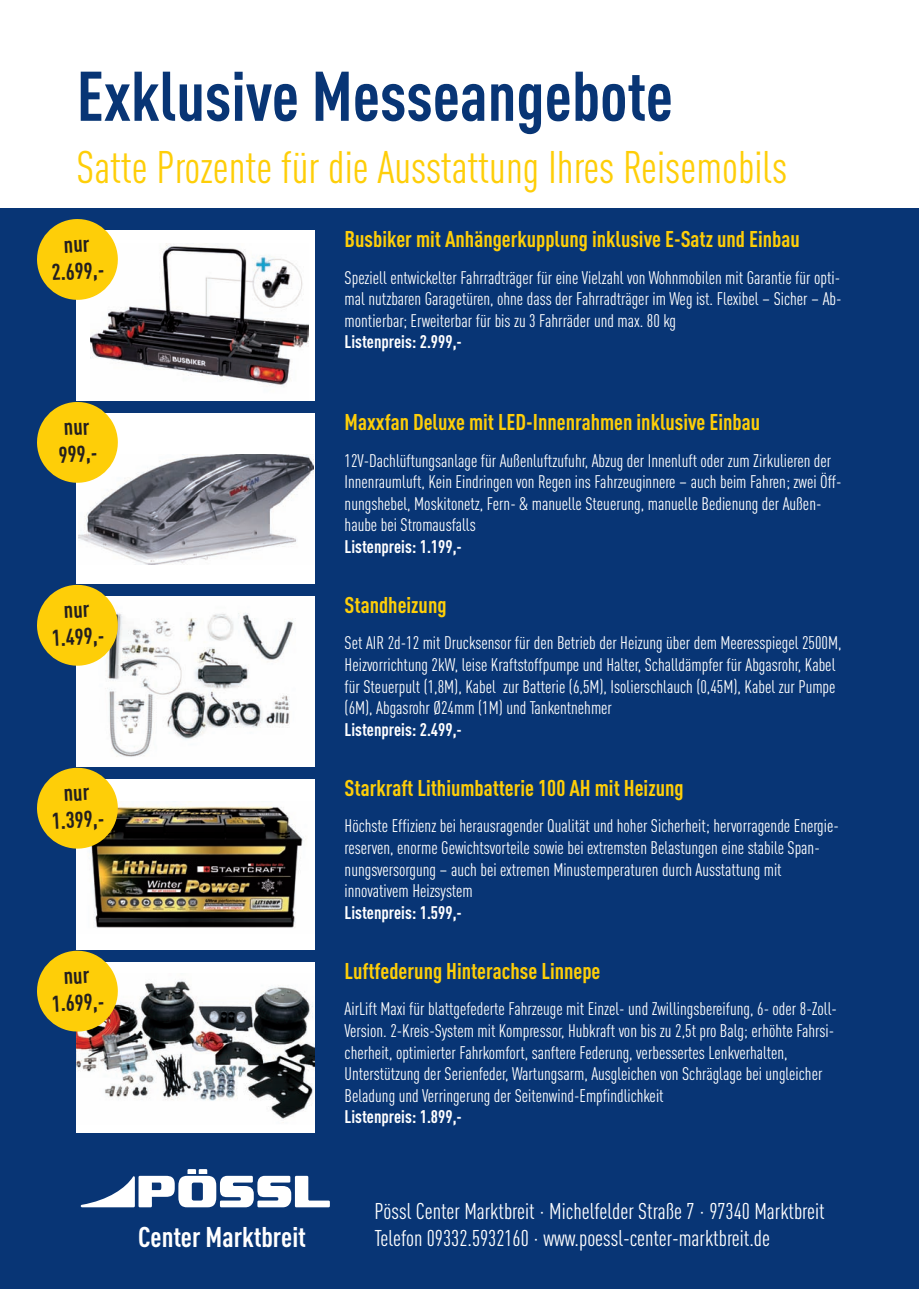
<style>
.page{position:relative;width:919px;height:1289px;background:#fff}
.page>*{position:absolute;margin:0;border:0;box-sizing:border-box;transform-origin:0 0}
.t1{font:700 condensed 69px "DINOT";color:#083575}
.t2{font:condensed 45px "DINOT";color:#fece08}
.t3{font:700 condensed 28.2px "DINOT";color:#fff}
.t4{font:700 condensed 22.5px "DINOT";color:#fece08}
.t5{font:condensed 22.5px/27px "DINOT";color:#fff}
.t6{font:700 condensed 22.5px/27px "DINOT";color:#231f20;text-align:center}
.t7{font:condensed 18px/21.6px "DINOT";color:#fff}
.t8{font:700 condensed 18px "DINOT";color:#fff}
</style>
<div class="page">
<div style="left:0;top:208px;width:918px;height:1080px;background:#083575"></div>
<div style="left:77px;top:230px;width:238px;height:170px;background:#fff"></div>
<img style="left:91px;top:243px;width:217px;height:144px">
<div style="left:77px;top:413px;width:238px;height:170px;background:#fff"></div>
<img style="left:78px;top:455px;width:235px;height:109px">
<img style="left:77px;top:596px;width:238px;height:170px">
<div style="left:77px;top:779px;width:238px;height:170px;background:#fff"></div>
<img style="left:89px;top:801px;width:215px;height:127px">
<div style="left:77px;top:961px;width:238px;height:171px;background:#fff"></div>
<img style="left:77px;top:980px;width:238px;height:139px">
<svg style="left:37px;top:219px;width:82px;height:82px"></svg>
<svg style="left:37px;top:401px;width:82px;height:83px"></svg>
<svg style="left:37px;top:583px;width:82px;height:83px;background:#d1b429"></svg>
<svg style="left:37px;top:766px;width:82px;height:83px"></svg>
<svg style="left:37px;top:949px;width:82px;height:83px"></svg>
<svg style="left:80px;top:1169px;width:250px;height:38px"></svg>
<h1 class="t1" style="left:77px;top:72px;width:598px">Exklusive Messeangebote</h1>
<h2 class="t2" style="left:77px;top:151px;width:712px">Satte Prozente für die Ausstattung Ihres Reisemobils</h2>
<p class="t4" style="left:344px;top:231px;width:456px">Busbiker mit Anhängerkupplung inklusive E-Satz und Einbau</p>
<p class="t7" style="left:344px;top:268px;width:498px;text-align:justify">Speziell entwickelter Fahrradträger für eine Vielzahl von Wohnmobilen mit Garantie für opti&shy;mal nutzbaren Garagetüren, ohne dass der Fahrradträger im Weg ist. Flexibel – Sicher – Ab&shy;montierbar; Erweiterbar für bis zu 3 Fahrräder und max. 80 kg</p>
<p class="t8" style="left:344px;top:335px;width:119px">Listenpreis: 2.999,-</p>
<p class="t6" style="left:50px;top:234px;width:54px;rotate:-3deg">nur<br>2.699,-</p>
<p class="t6" style="left:57px;top:416px;width:40px;text-align:left;rotate:-3deg">nur<br>999,-</p>
<p class="t6" style="left:50px;top:599px;width:54px;rotate:-3deg">nur<br>1.499,-</p>
<p class="t6" style="left:50px;top:782px;width:54px;rotate:-3deg">nur<br>1.399,-</p>
<p class="t6" style="left:50px;top:965px;width:54px;rotate:-3deg">nur<br>1.699,-</p>
<h3 class="t3" style="left:138px;top:1226px;width:169px">Center Marktbreit</h3>
<p class="t4" style="left:344px;top:414px;width:417px">Maxxfan Deluxe mit LED-Innenrahmen inklusive Einbau</p>
<p class="t7" style="left:344px;top:451px;width:498px">12V-Dachlüftungsanlage für Außenluftzufuhr, Abzug der Innenluft oder zum Zirkulieren der Innenraumluft, Kein Eindringen von Regen ins Fahrzeuginnere – auch beim Fahren; zwei Öff&shy;nungshebel, Moskitonetz, Fern- &amp; manuelle Steuerung, manuelle Bedienung der Außen&shy;haube bei Stromausfalls</p>
<p class="t8" style="left:344px;top:540px;width:119px">Listenpreis: 1.199,-</p>
<p class="t4" style="left:344px;top:597px;width:103px">Standheizung</p>
<p class="t7" style="left:344px;top:634px;width:498px">Set AIR 2d-12 mit Drucksensor für den Betrieb der Heizung über dem Meeresspiegel 2500M, Heizvorrichtung 2kW, leise Kraftstoffpumpe und Halter, Schalldämpfer für Abgasrohr, Kabel für Steuerpult (1,8M), Kabel zur Batterie (6,5M), Isolierschlauch (0,45M), Kabel zur Pumpe (6M), Abgasrohr Ø24mm (1M) und Tankentnehmer</p>
<p class="t8" style="left:344px;top:723px;width:119px">Listenpreis: 2.499,-</p>
<p class="t4" style="left:344px;top:780px;width:340px">Starkraft Lithiumbatterie 100 AH mit Heizung</p>
<p class="t7" style="left:344px;top:817px;width:496px">Höchste Effizienz bei herausragender Qualität und hoher Sicherheit; hervorragende Energie&shy;reserven, enorme Gewichtsvorteile sowie bei extremsten Belastungen eine stabile Span&shy;nungsversorgung – auch bei extremen Minustemperaturen durch Ausstattung mit innovativem Heizsystem</p>
<p class="t8" style="left:344px;top:906px;width:119px">Listenpreis: 1.599,-</p>
<p class="t4" style="left:344px;top:963px;width:257px">Luftfederung Hinterachse Linnepe</p>
<p class="t7" style="left:344px;top:999px;width:494px">AirLift Maxi für blattgefederte Fahrzeuge mit Einzel- und Zwillingsbereifung, 6- oder 8-Zoll-Version. 2-Kreis -System mit Kompressor, Hubkraft von bis zu 2,5t pro Balg; erhöhte Fahrsi&shy;cherheit, optimierter Fahrkomfort, sanftere Federung, verbessertes Lenkverhalten, Unterstützung der Serienfeder, Wartungsarm, Ausgleichen von Schräglage bei ungleicher Beladung und Verringerung der Seitenwind-Empfindlichkeit</p>
<p class="t8" style="left:344px;top:1110px;width:119px">Listenpreis: 1.899,-</p>
<p class="t5" style="left:374px;top:1199px;width:452px">Pössl Center Marktbreit · Michelfelder Straße 7 · 97340 Marktbreit<br>Telefon 09332.5932160 · www.poessl-center-marktbreit.de</p>
</div>
